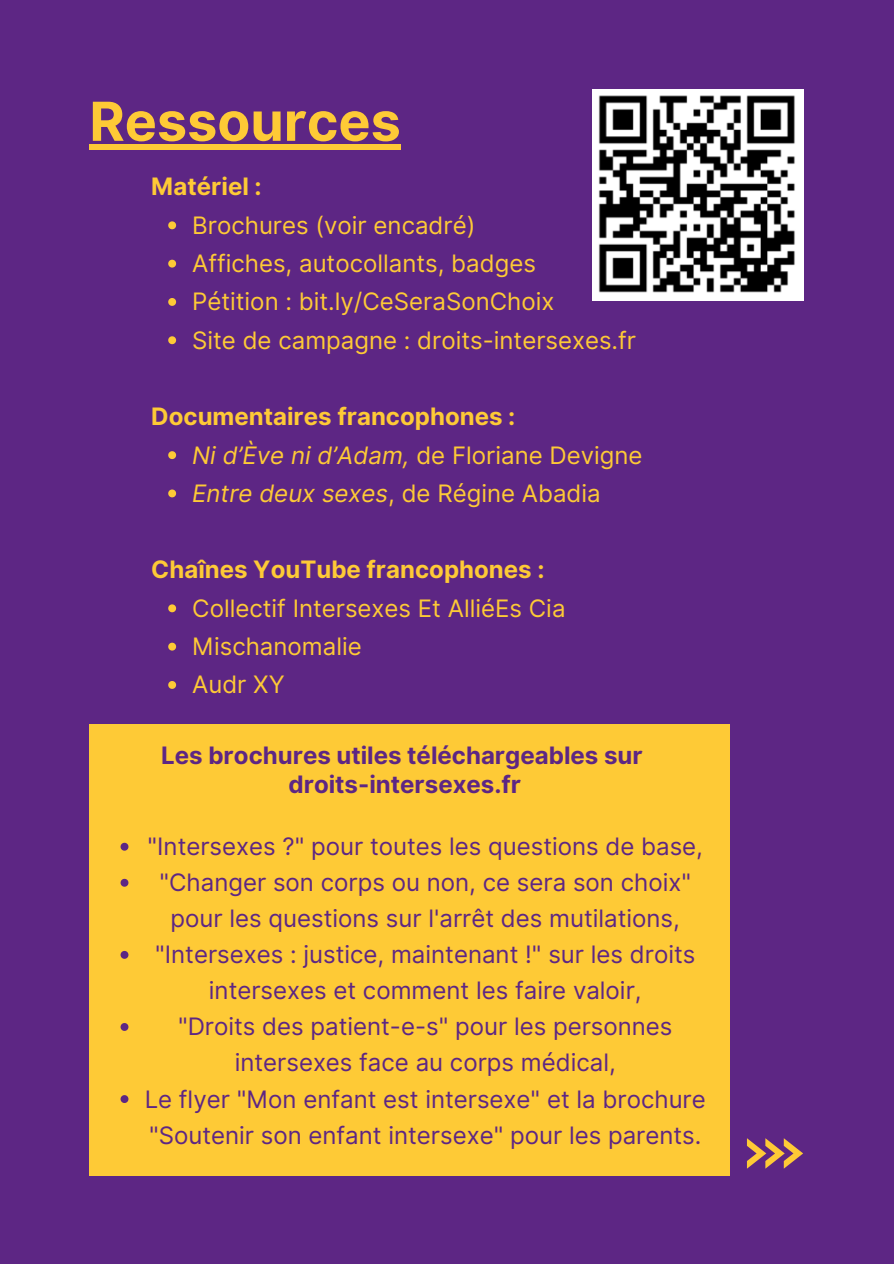
<style>
.page{position:relative;width:894px;height:1264px;background:#fff}
.page>*{position:absolute;margin:0;border:0;box-sizing:border-box;transform-origin:0 0}
.t1{font:700 53.7px "Inter";color:#feca36}
.t2{font:24px/36px "Inter";color:#5d2684;text-align:center}
.t3{font:24px/38.2px "Inter";color:#feca36}
.t4{font:700 24px "Inter";color:#feca36}
.t5{font:700 24px/29.2px "Inter";color:#5d2684;text-align:center}
.s1{font-style:italic}
</style>
<div class="page">
<div style="left:0;top:0;width:893px;height:1263px;background:#5d2684"></div>
<svg style="left:168px;top:221px;width:8px;height:8px"></svg>
<svg style="left:168px;top:260px;width:8px;height:7px"></svg>
<svg style="left:168px;top:298px;width:8px;height:8px"></svg>
<svg style="left:168px;top:336px;width:8px;height:8px"></svg>
<svg style="left:168px;top:451px;width:8px;height:8px"></svg>
<svg style="left:168px;top:489px;width:8px;height:8px"></svg>
<svg style="left:168px;top:604px;width:8px;height:8px"></svg>
<svg style="left:168px;top:642px;width:8px;height:8px"></svg>
<svg style="left:168px;top:681px;width:8px;height:8px"></svg>
<svg style="left:747px;top:1138px;width:56px;height:30px"></svg>
<div style="left:89px;top:724px;width:640px;height:451px;background:#feca36"></div>
<svg style="left:120px;top:842px;width:8px;height:8px"></svg>
<svg style="left:120px;top:878px;width:8px;height:8px"></svg>
<svg style="left:120px;top:951px;width:8px;height:7px"></svg>
<svg style="left:120px;top:1023px;width:8px;height:7px"></svg>
<svg style="left:120px;top:1095px;width:8px;height:7px"></svg>
<img style="left:592px;top:89px;width:211px;height:211px">
<div style="left:89px;top:144px;width:311px;height:5px;background:#feca36"></div>
<h1 class="t1" style="left:89px;top:89px;width:313px">Ressources</h1>
<p class="t4" style="left:151px;top:172px;width:112px">Matériel :</p>
<p class="t3" style="left:192px;top:206px;width:445px">Brochures (voir encadré)<br>Affiches, autocollants, badges<br>Pétition : bit.ly/CeSeraSonChoix<br>Site de campagne : droits-intersexes.fr</p>
<p class="t4" style="left:151px;top:402px;width:365px">Documentaires francophones :</p>
<p class="t3" style="left:192px;top:436px;width:452px"><span class="s1">Ni d’Ève ni d’Adam,</span> de Floriane Devigne<br><span class="s1">Entre deux sexes</span>, de Régine Abadia</p>
<p class="t4" style="left:151px;top:555px;width:394px">Chaînes YouTube francophones :</p>
<p class="t3" style="left:192px;top:589px;width:375px">Collectif Intersexes Et AlliéEs Cia<br>Mischanomalie<br>Audr XY</p>
<p class="t5" style="left:161px;top:740px;width:483px">Les brochures utiles téléchargeables sur droits-intersexes.fr</p>
<p class="t2" style="left:145px;top:828px;width:562px">"Intersexes ?" pour toutes les questions de base, "Changer son corps ou non, ce sera son choix" pour les questions sur l'arrêt des mutilations, "Intersexes : justice, maintenant !" sur les droits intersexes et comment les faire valoir,<br>"Droits des patient-e-s" pour les personnes intersexes face au corps médical,<br>Le flyer "Mon enfant est intersexe" et la brochure "Soutenir son enfant intersexe" pour les parents.</p>
</div>
